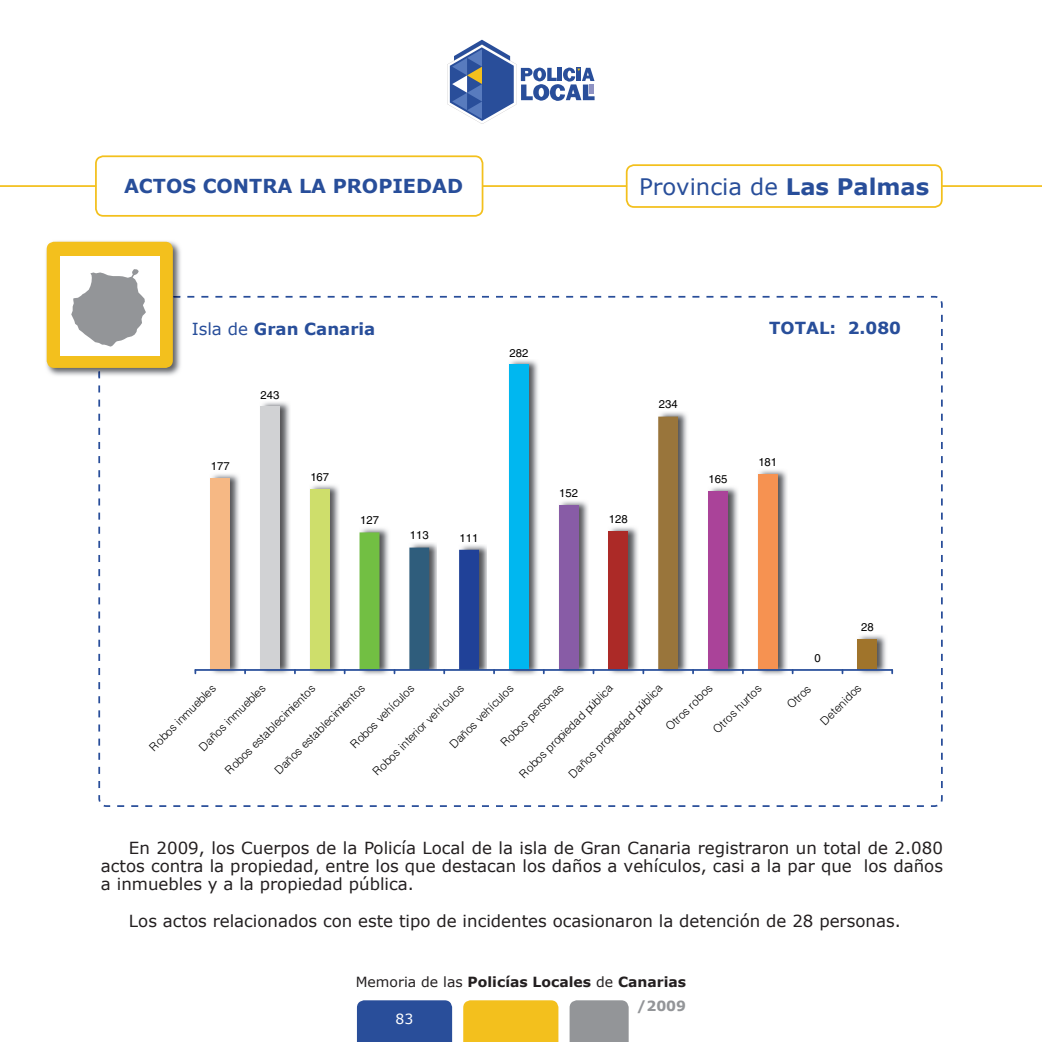
<style>
.page{position:relative;width:1042px;height:1042px;background:#fff}
.page>*{position:absolute;margin:0;border:0;box-sizing:border-box;transform-origin:0 0}
.t1{font:22.75px "Verdana";color:#284e9a}
.t2{font:700 19.25px "Verdana";color:#284e9a}
.t3{font:16.62px/18.4px "Verdana";color:#231f20;text-align:justify}
.t4{font:700 16.62px "Verdana";color:#284e9a}
.t5{font:700 14px/24px "Verdana";color:#231f20;text-align:right}
.t6{font:14px "Verdana";color:#fff}
.t7{font:300 11.38px "Helvetica";color:#000}
.t8{font:11.38px "Helvetica";color:#000}
.s1{font-weight:700}
.s2{font-weight:400}
.s3{color:#939598}
</style>
<div class="page">
<svg style="left:447px;top:40px;width:147px;height:84px"></svg>
<div style="left:357px;top:1000px;width:95px;height:42px;background:#294e9a"></div>
<div style="left:463px;top:1000px;width:95px;height:42px;background:#f3c01d"></div>
<div style="left:569px;top:1000px;width:60px;height:42px;background:#939598"></div>
<div style="left:95px;top:155px;width:388px;height:62px;border:2px solid #f3c01d;border-radius:7px"></div>
<div style="left:626px;top:164px;width:316px;height:44px;border:2px solid #f3c01d;border-radius:7px"></div>
<hr style="left:0;top:185px;width:96px;height:2px;background:#f3c01d">
<hr style="left:482px;top:185px;width:145px;height:2px;background:#f3c01d">
<hr style="left:942px;top:185px;width:100px;height:2px;background:#f3c01d">
<svg style="left:98px;top:296px;width:845px;height:511px"></svg>
<img style="left:46px;top:241px;width:136px;height:136px">
<img style="left:98px;top:368px;width:2px;height:9px">
<img style="left:173px;top:296px;width:7px;height:2px">
<div style="left:47px;top:242px;width:126px;height:126px;background:#f3c01d;border-radius:7px"></div>
<div style="left:60px;top:256px;width:100px;height:99px;background:#fff"></div>
<svg style="left:71px;top:269px;width:75px;height:78px"></svg>
<img style="left:210px;top:473px;width:30px;height:202px">
<div style="left:210px;top:478px;width:20px;height:192px;background:#f6b884"></div>
<img style="left:259px;top:401px;width:31px;height:274px">
<div style="left:260px;top:407px;width:20px;height:263px;background:#d1d2d4"></div>
<img style="left:309px;top:484px;width:31px;height:191px">
<div style="left:310px;top:489px;width:20px;height:181px;background:#cede6b"></div>
<img style="left:359px;top:527px;width:31px;height:148px">
<div style="left:359px;top:532px;width:20px;height:138px;background:#72bf43"></div>
<img style="left:409px;top:542px;width:27px;height:127px">
<div style="left:409px;top:547px;width:20px;height:123px;background:#2f5d7c"></div>
<img style="left:458px;top:544px;width:28px;height:125px">
<div style="left:459px;top:550px;width:20px;height:120px;background:#204198"></div>
<img style="left:508px;top:359px;width:31px;height:316px">
<div style="left:509px;top:365px;width:20px;height:305px;background:#00b7f0"></div>
<img style="left:558px;top:500px;width:31px;height:175px">
<div style="left:559px;top:505px;width:19px;height:165px;background:#885ca6"></div>
<img style="left:608px;top:526px;width:31px;height:149px">
<div style="left:608px;top:531px;width:20px;height:139px;background:#ac2a27"></div>
<img style="left:658px;top:411px;width:30px;height:264px">
<div style="left:658px;top:417px;width:20px;height:253px;background:#99753b"></div>
<img style="left:707px;top:486px;width:31px;height:190px">
<div style="left:708px;top:491px;width:20px;height:179px;background:#aa4399"></div>
<img style="left:757px;top:468px;width:31px;height:207px">
<div style="left:758px;top:474px;width:19px;height:196px;background:#f69251"></div>
<img style="left:857px;top:634px;width:30px;height:41px">
<div style="left:857px;top:639px;width:20px;height:31px;background:#a0742b"></div>
<hr style="left:195px;top:669px;width:697px;height:2px;background:#284e9a">
<p class="t2" style="left:124px;top:174px;width:340px">ACTOS CONTRA LA PROPIEDAD</p>
<h1 class="t1" style="left:639px;top:172px;width:292px">Provincia de <span class="s1">Las Palmas</span></h1>
<p class="t4" style="left:192px;top:318px;width:185px"><span class="s2">Isla de</span> Gran Canaria</p>
<p class="t4" style="left:769px;top:317px;width:133px">TOTAL: 2.080</p>
<p class="t8" style="left:509px;top:348px;width:20px">282</p>
<p class="t8" style="left:260px;top:390px;width:20px">243</p>
<p class="t8" style="left:659px;top:400px;width:20px">234</p>
<p class="t8" style="left:211px;top:462px;width:20px">177</p>
<p class="t8" style="left:758px;top:457px;width:20px">181</p>
<p class="t8" style="left:310px;top:473px;width:20px">167</p>
<p class="t8" style="left:708px;top:475px;width:20px">165</p>
<p class="t8" style="left:559px;top:489px;width:20px">152</p>
<p class="t8" style="left:360px;top:516px;width:20px">127</p>
<p class="t8" style="left:609px;top:515px;width:20px">128</p>
<p class="t8" style="left:410px;top:531px;width:20px">113</p>
<p class="t8" style="left:460px;top:533px;width:20px">111</p>
<p class="t8" style="left:861px;top:623px;width:14px">28</p>
<p class="t8" style="left:814px;top:653px;width:8px">0</p>
<p class="t7" style="left:568px;top:773px;width:128px;rotate:-45deg">Daños propiedad pública</p>
<p class="t7" style="left:665px;top:726px;width:62px;rotate:-45deg">Otros robos</p>
<p class="t7" style="left:712px;top:728px;width:65px;rotate:-45deg">Otros hurtos</p>
<p class="t7" style="left:786px;top:703px;width:30px;rotate:-45deg">Otros</p>
<p class="t7" style="left:819px;top:720px;width:54px;rotate:-45deg">Detenidos</p>
<p class="t7" style="left:500px;top:742px;width:85px;rotate:-45deg">Robos personas</p>
<p class="t7" style="left:518px;top:773px;width:128px;rotate:-45deg">Robos propiedad pública</p>
<p class="t7" style="left:148px;top:746px;width:90px;rotate:-45deg">Robos inmuebles</p>
<p class="t7" style="left:198px;top:746px;width:90px;rotate:-45deg">Daños inmuebles</p>
<p class="t7" style="left:274px;top:769px;width:123px;rotate:-45deg">Daños establecimientos</p>
<p class="t7" style="left:224px;top:769px;width:123px;rotate:-45deg">Robos establecimientos</p>
<p class="t7" style="left:372px;top:771px;width:125px;rotate:-45deg">Robos interior vehículos</p>
<p class="t7" style="left:349px;top:743px;width:86px;rotate:-45deg">Robos vehículos</p>
<p class="t7" style="left:449px;top:743px;width:86px;rotate:-45deg">Daños vehículos</p>
<p class="t3" style="left:101px;top:838px;width:843px;text-indent:28px">En 2009, los Cuerpos de la Policía Local de la isla de Gran Canaria registraron un total de 2.080 actos contra la propiedad, entre los que destacan los daños a vehículos, casi a la par que los daños a inmuebles y a la propiedad pública.</p>
<p class="t3" style="left:129px;top:911px;width:773px">Los actos relacionados con este tipo de incidentes ocasionaron la detención de 28 personas.</p>
<p class="t5" style="left:356px;top:969px;width:332px"><span class="s2">Memoria de las</span> Policías Locales <span class="s2">de</span> Canarias <span class="s3">/2009</span></p>
<p class="t6" style="left:396px;top:1010px;width:19px">83</p>
</div>
